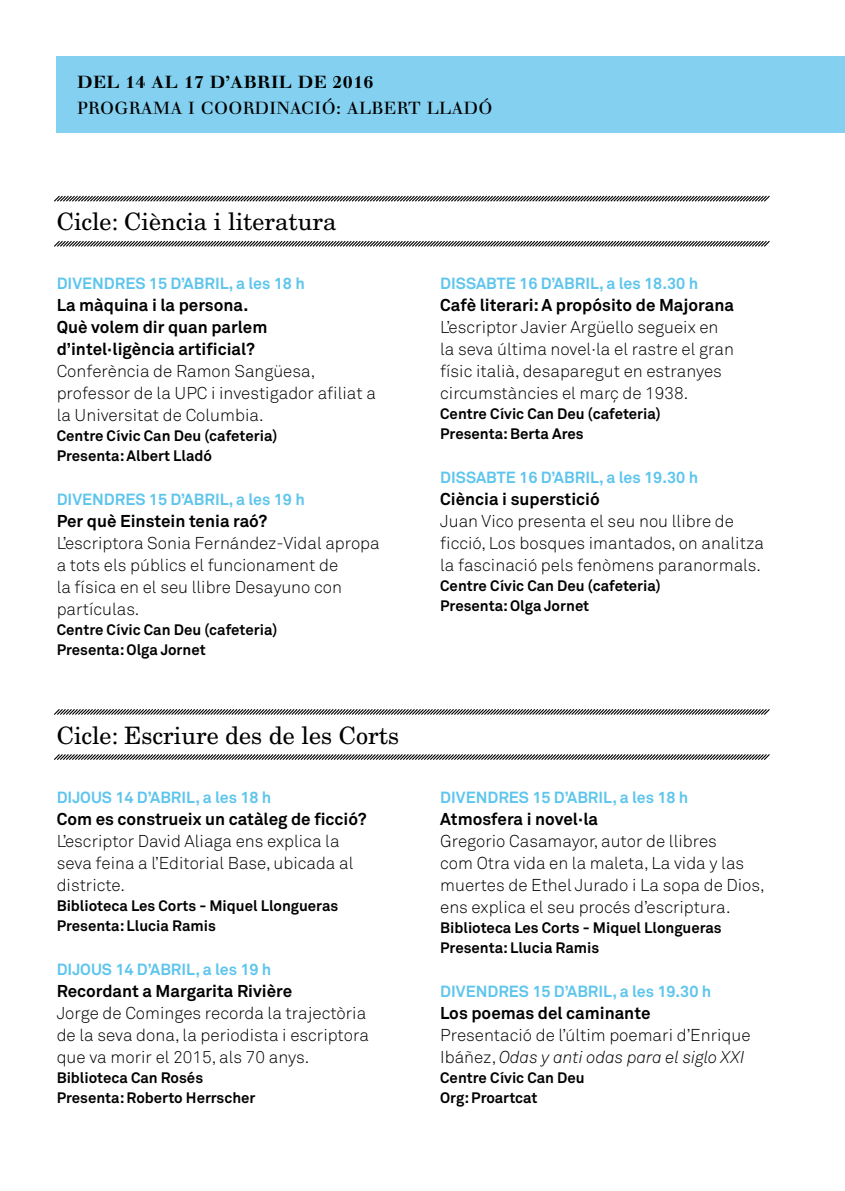
<style>
.page{position:relative;width:845px;height:1191px;background:#fff}
.page>*{position:absolute;margin:0;border:0;box-sizing:border-box;transform-origin:0 0}
.t1{font:24px "New Century Schlbk";color:#000}
.t2{font:17.2px "Justus Versalitas";letter-spacing:.02em;color:#000;scale:1.05 1}
.t3{font:700 17.2px "Justus";letter-spacing:.02em;color:#000;scale:1.05 1}
.t4{font:300 17px/22px "Akkurat";color:#000}
.t5{font:700 17px/22px "Akkurat";color:#000}
.t6{font:700 16px "Akkurat";color:#5ec5ed}
.t7{font:700 15px "Akkurat";color:#000}
.s1{font-style:italic}
</style>
<div class="page">
<svg style="left:54px;top:240px;width:716px;height:7px"></svg>
<svg style="left:54px;top:754px;width:716px;height:6px;background:#8a8a8a"></svg>
<svg style="left:54px;top:195px;width:716px;height:7px"></svg>
<svg style="left:54px;top:709px;width:716px;height:6px;background:#8a8a8a"></svg>
<div style="left:57px;top:57px;width:788px;height:76px;background:#84d0f0"></div>
<p class="t3" style="left:77px;top:72px;width:284px">DEL 14 AL 17 D’ABRIL DE 2016</p>
<p class="t2" style="left:77px;top:98px;width:397px">PROGRAMA I COORDINACIÓ: ALBERT LLADÓ</p>
<p class="t1" style="left:57px;top:207px;width:281px">Cicle: Ciència i literatura</p>
<p class="t6" style="left:57px;top:274px;width:250px">DIVENDRES 15 D’ABRIL, a les 18 h</p>
<p class="t5" style="left:57px;top:294px;width:193px">La màquina i la persona.</p>
<p class="t5" style="left:57px;top:316px;width:212px">Què volem dir quan parlem d’intel·ligència artificial?</p>
<p class="t4" style="left:57px;top:361px;width:321px">Conferència de Ramon Sangüesa, professor de la UPC i investigador afiliat a la Universitat de Columbia.</p>
<p class="t7" style="left:57px;top:427px;width:222px">Centre Cívic Can Deu (cafeteria)</p>
<p class="t7" style="left:57px;top:447px;width:157px">Presenta: Albert Lladó</p>
<p class="t6" style="left:57px;top:490px;width:250px">DIVENDRES 15 D’ABRIL, a les 19 h</p>
<p class="t5" style="left:57px;top:510px;width:212px">Per què Einstein tenia raó?</p>
<p class="t4" style="left:57px;top:533px;width:324px">L’escriptora Sonia Fernández-Vidal apropa a tots els públics el funcionament de<br>la física en el seu llibre Desayuno con partículas.</p>
<p class="t7" style="left:57px;top:621px;width:222px">Centre Cívic Can Deu (cafeteria)</p>
<p class="t7" style="left:57px;top:641px;width:151px">Presenta: Olga Jornet</p>
<p class="t1" style="left:57px;top:720px;width:344px">Cicle: Escriure des de les Corts</p>
<p class="t6" style="left:57px;top:787px;width:216px">DIJOUS 14 D’ABRIL, a les 18 h</p>
<p class="t5" style="left:57px;top:807px;width:311px">Com es construeix un catàleg de ficció?</p>
<p class="t4" style="left:57px;top:830px;width:298px">L’escriptor David Aliaga ens explica la seva feina a l’Editorial Base, ubicada al districte.</p>
<p class="t7" style="left:57px;top:896px;width:283px">Biblioteca Les Corts - Miquel Llongueras</p>
<p class="t7" style="left:57px;top:916px;width:161px">Presenta: Llucia Ramis</p>
<p class="t6" style="left:57px;top:959px;width:216px">DIJOUS 14 D’ABRIL, a les 19 h</p>
<p class="t5" style="left:57px;top:979px;width:237px">Recordant a Margarita Rivière</p>
<p class="t4" style="left:57px;top:1002px;width:314px">Jorge de Cominges recorda la trajectòria de la seva dona, la periodista i escriptora que va morir el 2015, als 70 anys.</p>
<p class="t7" style="left:57px;top:1068px;width:148px">Biblioteca Can Rosés</p>
<p class="t7" style="left:57px;top:1088px;width:200px">Presenta: Roberto Herrscher</p>
<p class="t6" style="left:440px;top:274px;width:259px">DISSABTE 16 D’ABRIL, a les 18.30 h</p>
<p class="t5" style="left:440px;top:294px;width:295px">Cafè literari: A propósito de Majorana</p>
<p class="t4" style="left:440px;top:317px;width:295px">L’escriptor Javier Argüello segueix en la seva última novel·la el rastre el gran físic italià, desaparegut en estranyes circumstàncies el març de 1938.</p>
<p class="t7" style="left:440px;top:405px;width:222px">Centre Cívic Can Deu (cafeteria)</p>
<p class="t7" style="left:440px;top:425px;width:145px">Presenta: Berta Ares</p>
<p class="t6" style="left:440px;top:468px;width:259px">DISSABTE 16 D’ABRIL, a les 19.30 h</p>
<p class="t5" style="left:440px;top:488px;width:161px">Ciència i superstició</p>
<p class="t4" style="left:440px;top:511px;width:325px">Juan Vico presenta el seu nou llibre de ficció, Los bosques imantados, on analitza la fascinació pels fenòmens paranormals.</p>
<p class="t7" style="left:440px;top:577px;width:222px">Centre Cívic Can Deu (cafeteria)</p>
<p class="t7" style="left:440px;top:597px;width:151px">Presenta: Olga Jornet</p>
<p class="t6" style="left:440px;top:787px;width:250px">DIVENDRES 15 D’ABRIL, a les 18 h</p>
<p class="t5" style="left:440px;top:807px;width:159px">Atmosfera i novel·la</p>
<p class="t4" style="left:440px;top:830px;width:326px">Gregorio Casamayor, autor de llibres<br>com Otra vida en la maleta, La vida y las muertes de Ethel Jurado i La sopa de Dios, ens explica el seu procés d’escriptura.</p>
<p class="t7" style="left:440px;top:918px;width:283px">Biblioteca Les Corts - Miquel Llongueras</p>
<p class="t7" style="left:440px;top:938px;width:161px">Presenta: Llucia Ramis</p>
<p class="t6" style="left:440px;top:981px;width:273px">DIVENDRES 15 D’ABRIL, a les 19.30 h</p>
<p class="t5" style="left:440px;top:1001px;width:212px">Los poemas del caminante</p>
<p class="t4" style="left:440px;top:1024px;width:312px">Presentació de l’últim poemari d’Enrique<br>Ibáñez, <span class="s1">Odas y anti odas para el siglo XXI</span></p>
<p class="t7" style="left:440px;top:1068px;width:146px">Centre Cívic Can Deu</p>
<p class="t7" style="left:440px;top:1088px;width:99px">Org: Proartcat</p>
</div>
